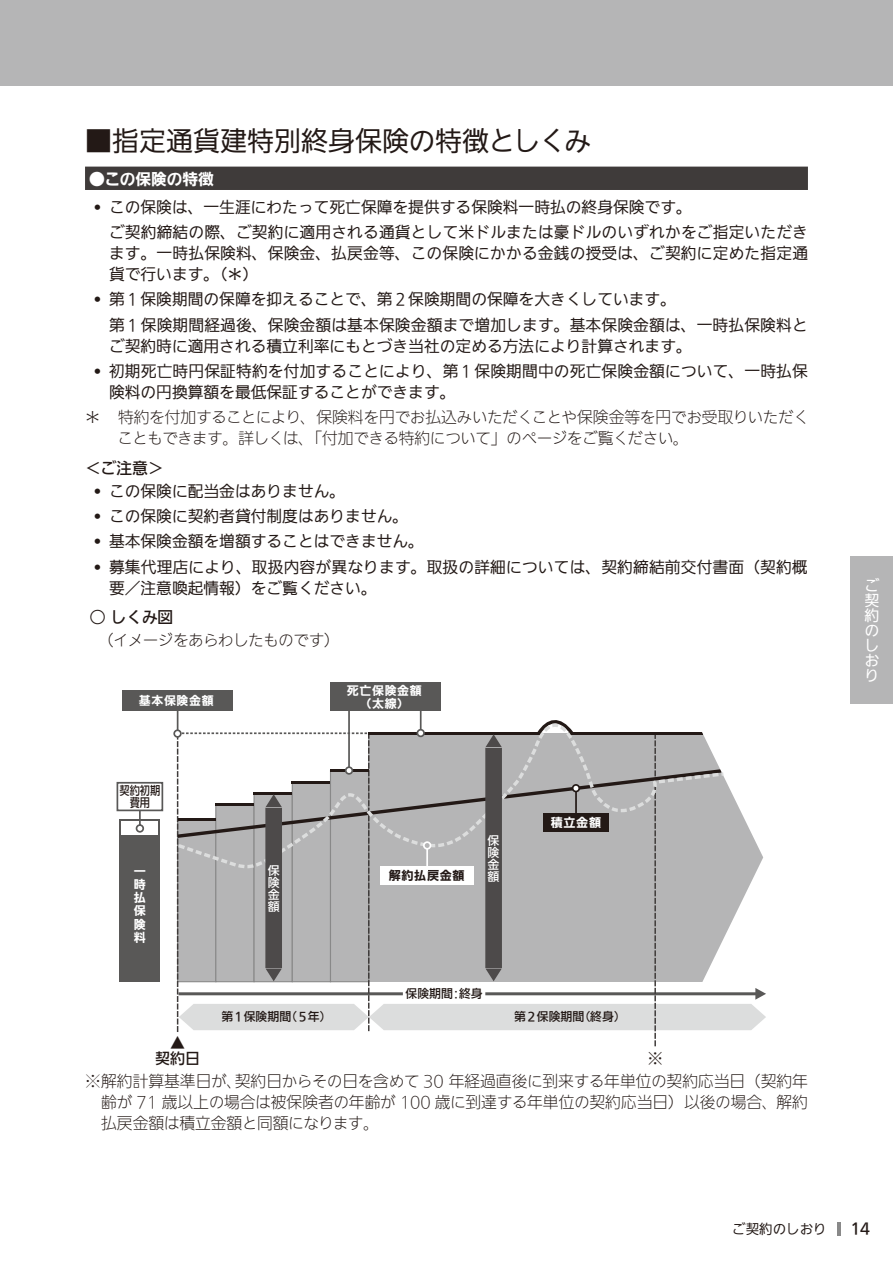
<style>
.page{position:relative;width:893px;height:1263px;background:#fff}
.page>*{position:absolute;margin:0;border:0;box-sizing:border-box;transform-origin:0 0}
.t1{font:100 27px "Iwa UD Go Hon Pro";color:#231916}
.t2{font:100 15.75px/21px "Iwa UD Go Hon Pro";letter-spacing:.01em;color:#231916}
.t3{font:300 15.75px/21px "Iwa UD Go Hon Pro";letter-spacing:-.025em;color:#231916}
.t4{font:500 15.75px "Iwa UD Go Hon Pro";color:#231916}
.t5{font:700 15.75px "Iwa UD Go Dsp Pro";letter-spacing:-.01em;color:#fff}
.t6{font:15px/15px "Iwa UD Go Hon Pro RA";color:#fff;text-align:justify}
.t7{font:15px/16.5px "Iwa UD Go Dsp Pro Md 90 pv RKSJ H";color:#231916;text-align:center}
.t8{font:500 15px "Iwa UD Go Hon Pro";color:#231916}
.t9{font:100 13.5px "Iwa UD Go Hon Pro";color:#231916}
.t10{font:12.15px "Iwa UD Go Dsp Pro Bd 90 pv RKSJ H";letter-spacing:.05em;color:#231916}
.t11{font:12.15px/13.4px "Iwa UD Go Dsp Pro Bd 90 pv RKSJ V";color:#fff;text-align:justify}
.t12{font:12.15px "Iwa UD Go Dsp Pro Bd 90 pv RKSJ H";color:#fff}
.t13{font:12px "Iwa UD Go Dsp Pro Md 90 pv RKSJ H";color:#231916}
.t14{font:12px/13.5px "Iwa UD Go Dsp Pro Bd 90 pv RKSJ H";letter-spacing:.05em;color:#fff;text-align:center}
.t15{font:12px "Iwa UD Go Dsp Pro Md 90 pv RKSJ H";letter-spacing:-.025em;color:#231916}
.t16{font:12px/12px "Iwa UD Go Dsp Pro Md 90 pv RKSJ V";color:#fff;text-align:justify}
.t17{font:12px/12px "Iwa UD Go Hon Pro Md 90 pv RKSJ H";color:#231916;text-align:center;scale:.85 1}
</style>
<div class="page">
<hr style="left:837px;top:1222px;width:3px;height:14px;background:#898989">
<div style="left:850px;top:557px;width:43px;height:147px;background:#b5b5b6"></div>
<hr style="left:0;top:0;width:1px;height:85px;background:#b5b5b6">
<div style="left:1px;top:0;width:892px;height:85px;background:#b5b5b6"></div>
<div style="left:85px;top:167px;width:723px;height:23px;background:#3f3b3a"></div>
<div style="left:120px;top:819px;width:40px;height:162px;background:#595857"></div>
<div style="left:117px;top:782px;width:46px;height:29px;border:2px solid #595857"></div>
<div style="left:122px;top:821px;width:36px;height:14px;background:#fff"></div>
<svg style="left:135px;top:809px;width:10px;height:24px"></svg>
<div style="left:122px;top:690px;width:111px;height:21px;background:#595857"></div>
<div style="left:173px;top:729px;width:9px;height:9px;border:2px solid #595857;border-radius:50%"></div>
<div style="left:330px;top:683px;width:111px;height:28px;background:#595857"></div>
<svg style="left:174px;top:711px;width:592px;height:335px"></svg>
<h1 class="t1" style="left:85px;top:123px;width:508px">■指定通貨建特別終身保険の特徴としくみ</h1>
<p class="t5" style="left:89px;top:167px;width:126px">●この保険の特徴</p>
<p class="t2" style="left:109px;top:195px;width:700px;line-height:25.2px;text-indent:-18px">• この保険は、一生涯にわたって死亡保障を提供する保険料一時払の終身保険です。<br>ご契約締結の際、ご契約に適用される通貨として米ドルまたは豪ドルのいずれかをご指定いただき</p>
<p class="t2" style="left:109px;top:244px;width:700px">ます。一時払保険料、保険金、払戻金等、この保険にかかる金銭の授受は、ご契約に定めた指定通貨で行います。（＊）</p>
<p class="t2" style="left:109px;top:288px;width:700px;line-height:25.2px;text-indent:-18px">• 第１保険期間の保障を抑えることで、第２保険期間の保障を大きくしています。<br>第１保険期間経過後、保険金額は基本保険金額まで増加します。基本保険金額は、一時払保険料と</p>
<p class="t2" style="left:109px;top:336px;width:584px">ご契約時に適用される積立利率にもとづき当社の定める方法により計算されます。</p>
<p class="t2" style="left:109px;top:361px;width:700px;text-indent:-18px">• 初期死亡時円保証特約を付加することにより、第１保険期間中の死亡保険金額について、一時払保険料の円換算額を最低保証することができます。</p>
<p class="t3" style="left:118px;top:407px;width:693px;text-indent:-33px">＊ 特約を付加することにより、保険料を円でお払込みいただくことや保険金等を円でお受取りいただくこともできます。詳しくは、「付加できる特約について」のページをご覧ください。</p>
<p class="t4" style="left:85px;top:456px;width:80px">＜ご注意＞</p>
<p class="t2" style="left:91px;top:481px;width:256px">• この保険に配当金はありません。</p>
<p class="t2" style="left:91px;top:506px;width:319px">• この保険に契約者貸付制度はありません。</p>
<p class="t2" style="left:91px;top:532px;width:335px">• 基本保険金額を増額することはできません。</p>
<p class="t2" style="left:109px;top:557px;width:700px;text-indent:-18px">• 募集代理店により、取扱内容が異なります。取扱の詳細については、契約締結前交付書面（契約概要／注意喚起情報）をご覧ください。</p>
<p class="t4" style="left:90px;top:605px;width:85px">○ しくみ図</p>
<p class="t3" style="left:90px;top:630px;width:252px">　（イメージをあらわしたものです）</p>
<p class="t14" style="left:139px;top:694px;width:76px">基本保険金額</p>
<p class="t14" style="left:347px;top:684px;width:76px">死亡保険金額（太線）</p>
<p class="t17" style="left:119px;top:785px;width:49px">契約初期費用</p>
<p class="t11" style="left:134px;top:878px;width:13px">時払保険料</p>
<p class="t7" style="left:155px;top:1034px;width:46px">▲<br>契約日</p>
<p class="t16" style="left:268px;top:865px;width:13px">保険金額</p>
<p class="t10" style="left:389px;top:866px;width:77px">解約払戻金額</p>
<p class="t16" style="left:488px;top:835px;width:13px">保険金額</p>
<p class="t13" style="left:406px;top:984px;width:79px">保険期間：終身</p>
<p class="t12" style="left:551px;top:814px;width:52px">積立金額</p>
<p class="t15" style="left:222px;top:1008px;width:111px">第１保険期間（５年）</p>
<p class="t13" style="left:514px;top:1008px;width:113px">第２保険期間（終身）</p>
<p class="t7" style="left:648px;top:1050px;width:16px">※</p>
<p class="t3" style="left:101px;top:1071px;width:708px;text-align:justify;text-indent:-16px">※ 解約計算基準日が、契約日からその日を含めて 30 年経過直後に到来する年単位の契約応当日（契約年齢が 71 歳以上の場合は被保険者の年齢が 100 歳に到達する年単位の契約応当日）以後の場合、解約払戻金額は積立金額と同額になります。</p>
<p class="t6" style="left:864px;top:578px;width:16px">ご契約のしおり</p>
<p class="t9" style="left:732px;top:1220px;width:96px">ご契約のしおり</p>
<p class="t8" style="left:850px;top:1217px;width:21px">14</p>
</div>
